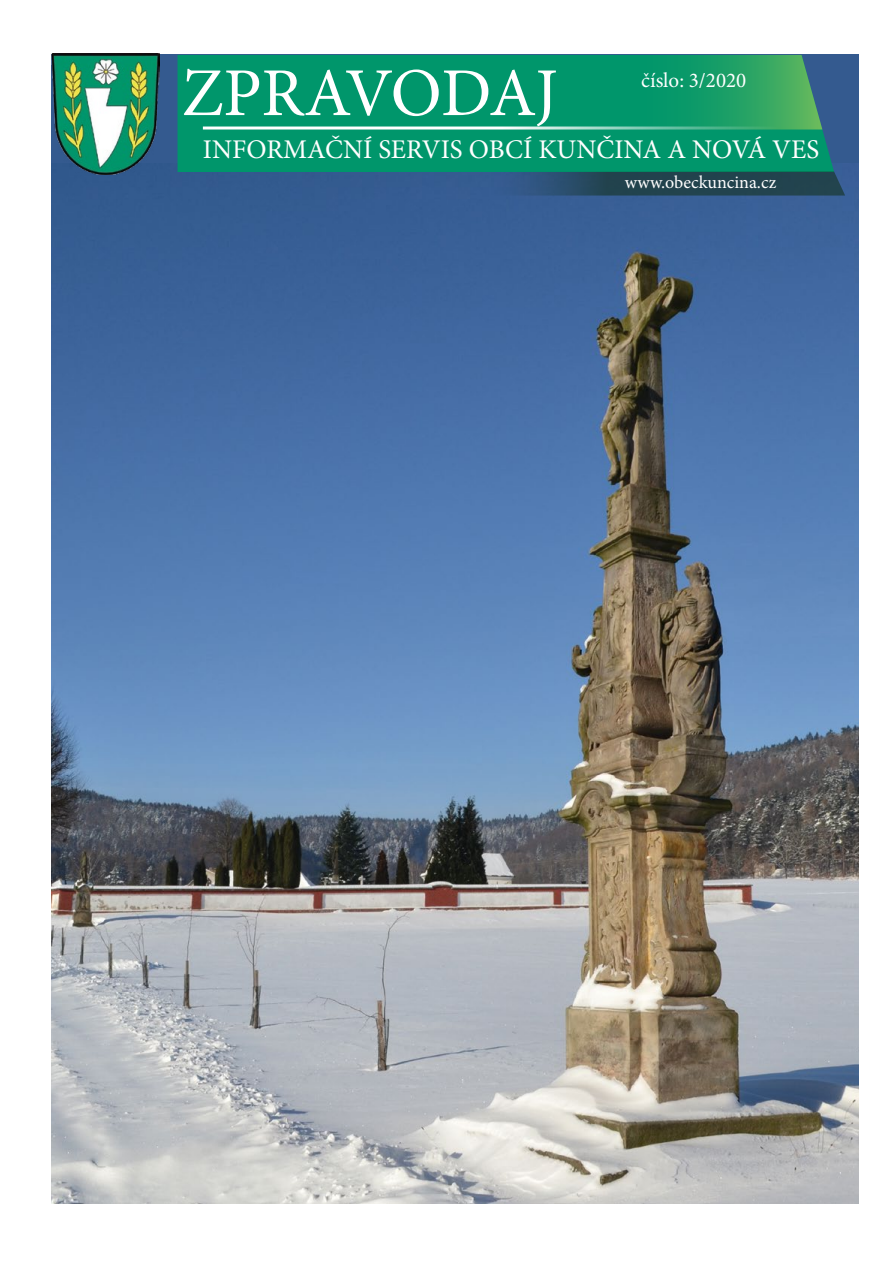
<style>
.page{position:relative;width:893px;height:1263px;background:#fff}
.page>*{position:absolute;margin:0;border:0;box-sizing:border-box;transform-origin:0 0}
.t1{font:68.55px "Minion Pro";letter-spacing:-.015em;color:#fff}
.t2{font:27px "Minion Pro";color:#fff}
.t3{font:21px "Minion Pro";color:#fff}
.t4{font:18px "Minion Pro";color:#fff}
</style>
<div class="page">
<img style="left:52px;top:164px;width:807px;height:1039px">
<img style="left:52px;top:54px;width:107px;height:121px">
<div style="left:178px;top:55px;width:656px;height:117px;background:#00966b"></div>
<svg style="left:593px;top:55px;width:229px;height:75px;background:#1c9c68"></svg>
<hr style="left:203px;top:127px;width:590px;height:3px;background:#fff">
<svg style="left:480px;top:172px;width:365px;height:24px;background:#26495e"></svg>
<h1 class="t1" style="left:182px;top:47px;width:377px">ZPRAVODAJ</h1>
<p class="t2" style="left:203px;top:131px;width:618px">INFORMAČNÍ SERVIS OBCÍ KUNČINA A NOVÁ VES</p>
<p class="t3" style="left:641px;top:66px;width:106px">číslo: 3/2020</p>
<p class="t4" style="left:625px;top:171px;width:153px">www.obeckuncina.cz</p>
</div>
